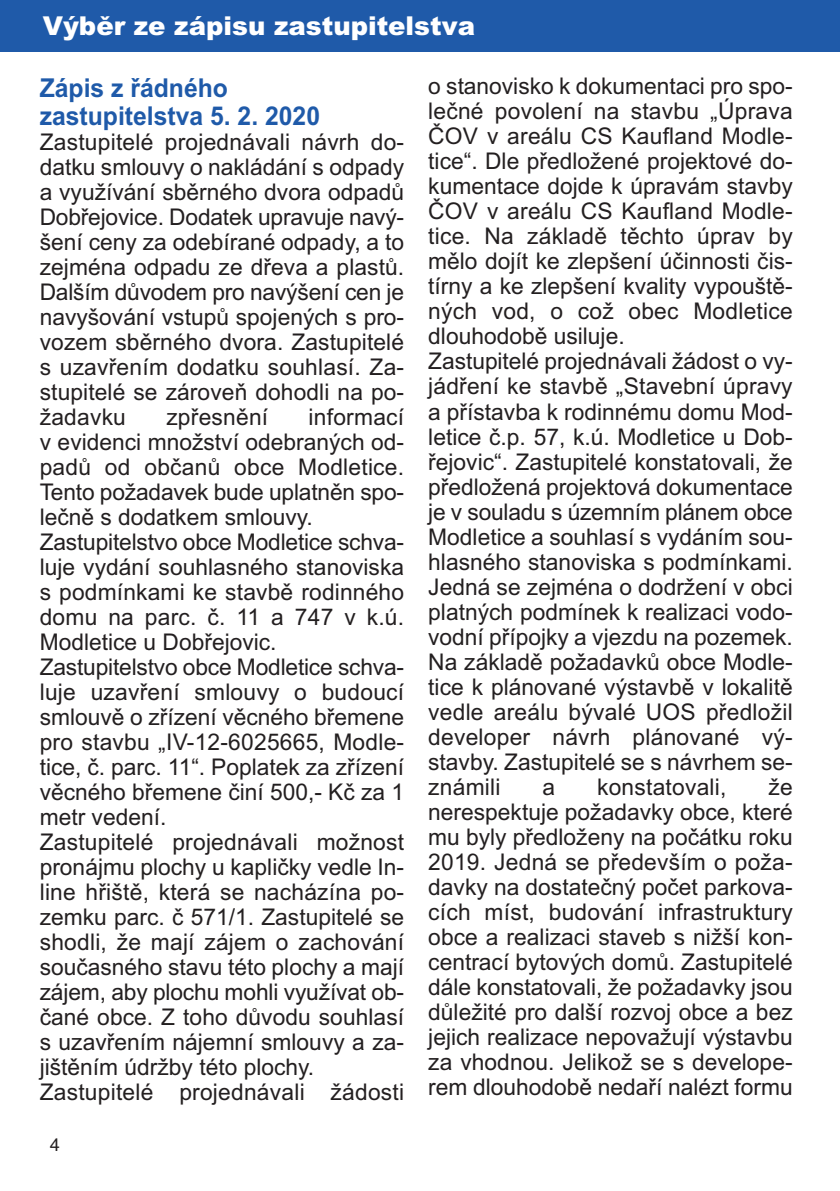
<style>
.page{position:relative;width:840px;height:1191px;background:#fff}
.page>*{position:absolute;margin:0;border:0;box-sizing:border-box;transform-origin:0 0}
.t1{font:700 26px/28px "Arial";color:#1f5aa9;scale:.95 1}
.t2{font:900 26px "Arial";color:#fff}
.t3{font:23px/25px "Arial";color:#231f20;text-align:justify}
.t4{font:18px "Helvetica";color:#231f20}
</style>
<div class="page">
<div style="left:0;top:0;width:839px;height:51px;background:#1f5aa9"></div>
<p class="t2" style="left:43px;top:11px;width:433px">Výběr ze zápisu zastupitelstva</p>
<p class="t1" style="left:40px;top:74px;width:296px">Zápis z řádného zastupitelstva 5. 2. 2020</p>
<p class="t3" style="left:40px;top:131px;width:366px">Zastupitelé projednávali návrh do&shy;datku smlouvy o nakládání s odpady a využívání sběrného dvora odpadů Dobřejovice. Dodatek upravuje navý&shy;šení ceny za odebírané odpady, a to zejména odpadu ze dřeva a plastů.<br>Dalším důvodem pro navýšení cen je navyšování vstupů spojených s pro&shy;vozem sběrného dvora. Zastupitelé s uzavřením dodatku souhlasí. Za&shy;stupitelé se zároveň dohodli na po&shy;žadavku</p>
<p class="t3" style="left:428px;top:76px;width:366px;text-align:left">o stanovisko k dokumentaci pro spo&shy;lečné povolení na stavbu „Úprava ČOV v areálu CS Kaufland Modle&shy;tice“. Dle předložené projektové do&shy;kumentace dojde k úpravám stavby ČOV v areálu CS Kaufland Modle&shy;tice. Na základě těchto úprav by mělo dojít ke zlepšení účinnosti čis&shy;tírny a ke zlepšení kvality vypouště&shy;ných vod, o což obec Modletice dlouhodobě usiluje.<br>Zastupitelé projednávali žádost o vy&shy;jádření ke stavbě „Stavební úpravy a přístavba k rodinnému domu Mod&shy;letice č.p. 57, k.ú. Modletice u Dob&shy;řejovic“. Zastupitelé konstatovali, že předložená projektová dokumentace je v souladu s územním plánem obce Modletice a souhlasí s vydáním sou&shy;hlasného stanoviska s podmínkami.<br>Jedná se zejména o dodržení v obci platných podmínek k realizaci vodo&shy;vodní přípojky a vjezdu na pozemek.<br>Na základě požadavků obce Modle&shy;tice k plánované výstavbě v lokalitě vedle areálu bývalé UOS předložil developer návrh plánované vý&shy;stavby. Zastupitelé se s návrhem se&shy;známili</p>
<p class="t3" style="left:40px;top:406px;width:366px;text-align:left;text-indent:269px">informací v evidenci množství odebraných od&shy;padů od občanů obce Modletice.<br>Tento požadavek bude uplatněn spo&shy;lečně s dodatkem smlouvy.<br>Zastupitelstvo obce Modletice schva&shy;luje vydání souhlasného stanoviska s podmínkami ke stavbě rodinného domu na parc. č. 11 a 747 v k.ú.<br>Modletice u Dobřejovic.<br>Zastupitelstvo obce Modletice schva&shy;luje uzavření smlouvy o budoucí smlouvě o zřízení věcného břemene pro stavbu „IV-12-6025665, Modle&shy;tice, č. parc. 11“. Poplatek za zřízení věcného břemene činí 500,- Kč za 1 metr vedení.<br>Zastupitelé projednávali možnost pronájmu plochy u kapličky vedle In&shy;line hřiště, která se nacházína po&shy;zemku parc. č 571/1. Zastupitelé se shodli, že mají zájem o zachování současného stavu této plochy a mají zájem, aby plochu mohli využívat ob&shy;čané obce. Z toho důvodu souhlasí s uzavřením nájemní smlouvy a za&shy;jištěním údržby této plochy.<br>Zastupitelé projednávali žádosti</p>
<p class="t3" style="left:166px;top:406px;width:103px">zpřesnění</p>
<p class="t3" style="left:428px;top:776px;width:366px;text-indent:340px">že nerespektuje požadavky obce, které mu byly předloženy na počátku roku 2019. Jedná se především o poža&shy;davky na dostatečný počet parkova&shy;cích míst, budování infrastruktury obce a realizaci staveb s nižší kon&shy;centrací bytových domů. Zastupitelé dále konstatovali, že požadavky jsou důležité pro další rozvoj obce a bez jejich realizace nepovažují výstavbu za vhodnou. Jelikož se s develope&shy;rem dlouhodobě nedaří nalézt formu</p>
<p class="t3" style="left:542px;top:776px;width:14px">a</p>
<p class="t3" style="left:596px;top:776px;width:131px">konstatovali,</p>
<p class="t4" style="left:50px;top:1137px;width:12px">4</p>
</div>
